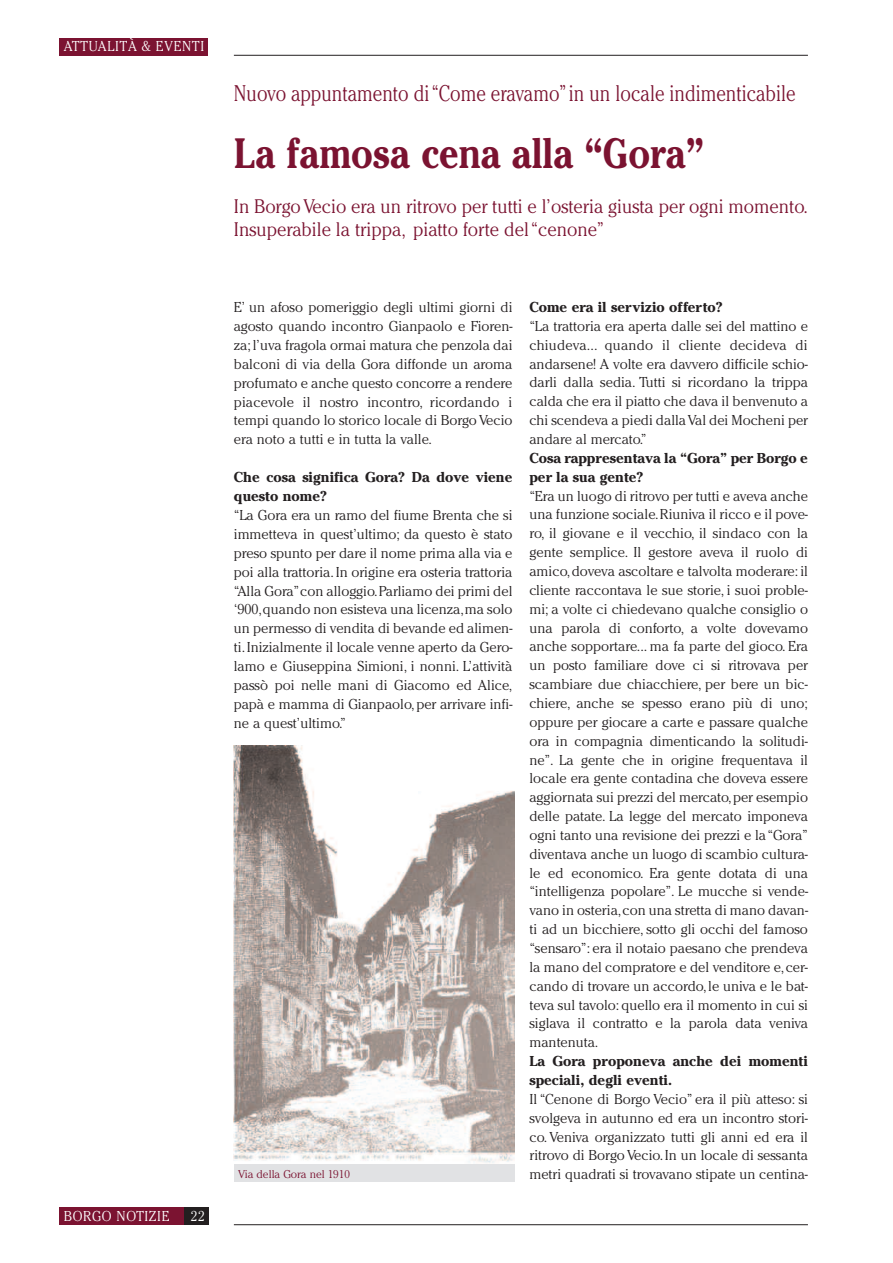
<style>
.page{position:relative;width:893px;height:1263px;background:#fff}
.page>*{position:absolute;margin:0;border:0;box-sizing:border-box;transform-origin:0 0}
.t1{font:700 42px "Cheltenham IT Cby BT";color:#7b1331;scale:.85 1}
.t2{font:300 22.5px "Cheltenham";color:#7b1331;scale:.83 1}
.t3{font:300 19.5px/22.5px "Cheltenham";color:#7b1331;scale:.94 1}
.t4{font:300 14.25px/18.9px "Cheltenham";color:#231f20;text-align:justify}
.t5{font:700 14.25px/18.9px "Cheltenham";color:#231f20}
.t6{font:300 14.25px "Cheltenham";letter-spacing:.05em;color:#fff;scale:.95 1}
.t7{font:300 11.25px "Cheltenham";color:#7b1331}
</style>
<div class="page">
<hr style="left:234px;top:55px;width:574px;height:1px;background:#231f20">
<hr style="left:234px;top:1224px;width:574px;height:1px;background:#231f20">
<div style="left:60px;top:38px;width:148px;height:17px;background:#7b1331"></div>
<div style="left:60px;top:1208px;width:148px;height:17px;background:#7b1331"></div>
<div style="left:184px;top:1208px;width:24px;height:17px;background:#231f20"></div>
<img style="left:234px;top:746px;width:281px;height:419px">
<div style="left:234px;top:1164px;width:280px;height:18px;background:#e1e2e4"></div>
<p class="t6" style="left:64px;top:40px;width:149px">ATTUALITÀ &amp; EVENTI</p>
<p class="t6" style="left:64px;top:1210px;width:113px">BORGO NOTIZIE</p>
<p class="t6" style="left:191px;top:1210px;width:16px">22</p>
<h2 class="t2" style="left:234px;top:84px;width:678px">Nuovo appuntamento di “Come eravamo”in un locale indimenticabile</h2>
<h1 class="t1" style="left:234px;top:139px;width:555px">La famosa cena alla “Gora”</h1>
<h3 class="t3" style="left:234px;top:197px;width:612px">In Borgo Vecio era un ritrovo per tutti e l’osteria giusta per ogni momento.<br>Insuperabile la trippa, piatto forte del “cenone”</h3>
<p class="t4" style="left:234px;top:299px;width:280px">E’ un afoso pomeriggio degli ultimi giorni di agosto quando incontro Gianpaolo e Fioren&shy;za; l’uva fragola ormai matura che penzola dai balconi di via della Gora diffonde un aroma profumato e anche questo concorre a rendere piacevole il nostro incontro, ricordando i tempi quando lo storico locale di Borgo Vecio era noto a tutti e in tutta la valle.</p>
<p class="t5" style="left:234px;top:468px;width:280px">Che cosa significa Gora? Da dove viene questo nome?</p>
<p class="t4" style="left:234px;top:507px;width:280px">“La Gora era un ramo del fiume Brenta che si immetteva in quest’ultimo; da questo è stato preso spunto per dare il nome prima alla via e poi alla trattoria.In origine era osteria trattoria “Alla Gora”con alloggio.Parliamo dei primi del ‘900,quando non esisteva una licenza,ma solo un permesso di vendita di bevande ed alimen&shy;ti.Inizialmente il locale venne aperto da Gero&shy;lamo e Giuseppina Simioni, i nonni. L’attività passò poi nelle mani di Giacomo ed Alice, papà e mamma di Gianpaolo,per arrivare infi&shy;ne a quest’ultimo.”</p>
<p class="t5" style="left:529px;top:298px;width:195px">Come era il servizio offerto?</p>
<p class="t4" style="left:529px;top:318px;width:280px">“La trattoria era aperta dalle sei del mattino e chiudeva... quando il cliente decideva di andarsene! A volte era davvero difficile schio&shy;darli dalla sedia. Tutti si ricordano la trippa calda che era il piatto che dava il benvenuto a chi scendeva a piedi dalla Val dei Mocheni per andare al mercato.”</p>
<p class="t5" style="left:529px;top:448px;width:280px">Cosa rappresentava la “Gora” per Borgo e per la sua gente?</p>
<p class="t4" style="left:529px;top:487px;width:280px">“Era un luogo di ritrovo per tutti e aveva anche una funzione sociale.Riuniva il ricco e il pove&shy;ro, il giovane e il vecchio, il sindaco con la gente semplice. Il gestore aveva il ruolo di amico,doveva ascoltare e talvolta moderare: il cliente raccontava le sue storie, i suoi proble&shy;mi; a volte ci chiedevano qualche consiglio o una parola di conforto, a volte dovevamo anche sopportare... ma fa parte del gioco. Era un posto familiare dove ci si ritrovava per scambiare due chiacchiere, per bere un bic&shy;chiere, anche se spesso erano più di uno; oppure per giocare a carte e passare qualche ora in compagnia dimenticando la solitudi&shy;ne”. La gente che in origine frequentava il locale era gente contadina che doveva essere aggiornata sui prezzi del mercato,per esempio delle patate. La legge del mercato imponeva ogni tanto una revisione dei prezzi e la “Gora” diventava anche un luogo di scambio cultura&shy;le ed economico. Era gente dotata di una “intelligenza popolare”. Le mucche si vende&shy;vano in osteria,con una stretta di mano davan&shy;ti ad un bicchiere, sotto gli occhi del famoso “sensaro”: era il notaio paesano che prendeva la mano del compratore e del venditore e,cer&shy;cando di trovare un accordo, le univa e le bat&shy;teva sul tavolo: quello era il momento in cui si siglava il contratto e la parola data veniva mantenuta.</p>
<p class="t5" style="left:529px;top:1052px;width:280px">La Gora proponeva anche dei momenti speciali, degli eventi.</p>
<p class="t4" style="left:529px;top:1090px;width:280px">Il “Cenone di Borgo Vecio” era il più atteso: si svolgeva in autunno ed era un incontro stori&shy;co. Veniva organizzato tutti gli anni ed era il ritrovo di Borgo Vecio. In un locale di sessanta</p>
<p class="t7" style="left:238px;top:1169px;width:113px">Via della Gora nel 1910</p>
<p class="t4" style="left:529px;top:1166px;width:280px">metri quadrati si trovavano stipate un centina-</p>
</div>
